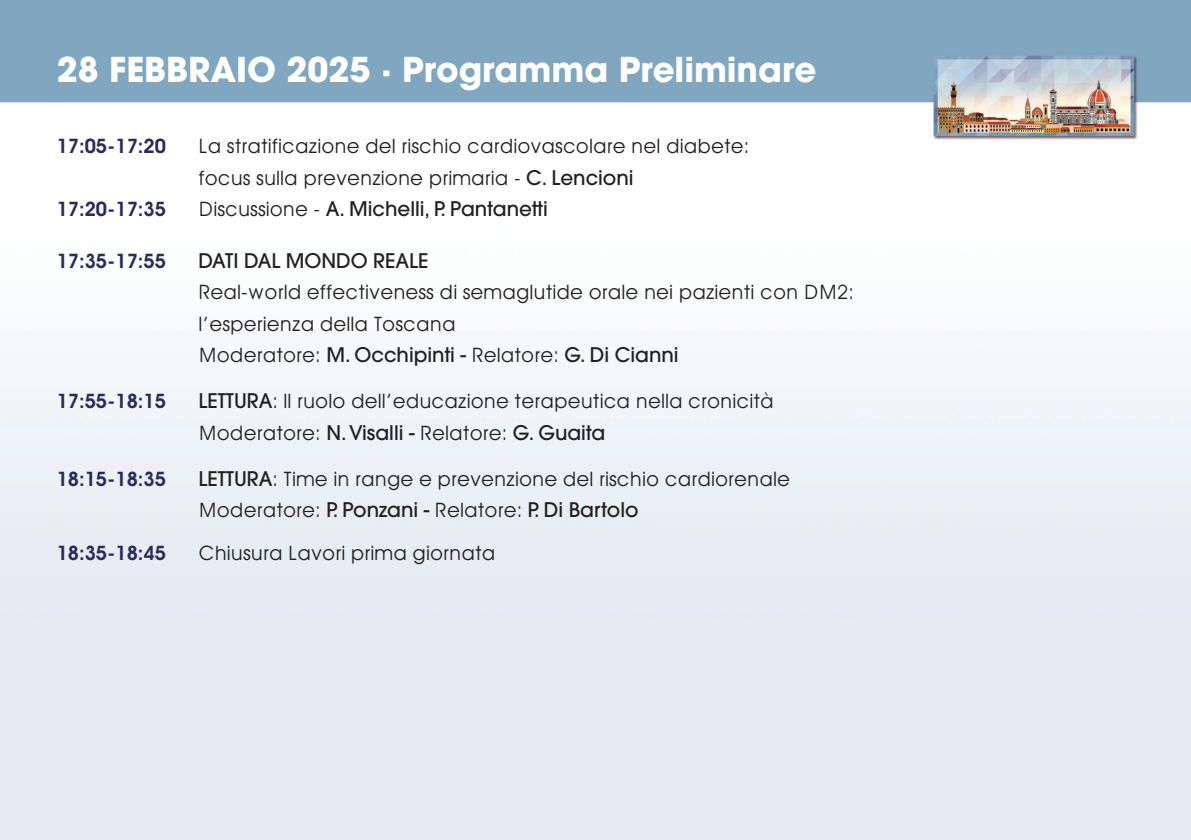
<style>
.page{position:relative;width:1191px;height:840px;background:#fff}
.page>*{position:absolute;margin:0;border:0;box-sizing:border-box;transform-origin:0 0}
.t1{font:700 34px "Avant Garde";color:#fff}
.t2{font:20px/31.2px "Avant Garde";color:#231f20}
.t3{font:600 20px "Avant Garde";color:#292b59}
.t4{font:500 20px "Avant Garde";color:#231f20}
.s1{font-weight:500}
.s2{font-weight:400}
</style>
<div class="page">
<img style="left:0;top:0;width:1191px;height:839px">
<h1 class="t1" style="left:57px;top:57px;width:761px">28 FEBBRAIO 2025 · Programma Preliminare</h1>
<p class="t3" style="left:57px;top:138px;width:111px">17:05-17:20</p>
<p class="t2" style="left:198px;top:132px;width:552px">La stratificazione del rischio cardiovascolare nel diabete: focus sulla prevenzione primaria - <span class="s1">C. Lencioni</span></p>
<p class="t3" style="left:57px;top:201px;width:111px">17:20-17:35</p>
<p class="t4" style="left:198px;top:201px;width:351px"><span class="s2">Discussione -</span> A. Michelli, P. Pantanetti</p>
<p class="t3" style="left:57px;top:253px;width:111px">17:35-17:55</p>
<p class="t4" style="left:198px;top:253px;width:231px">DATI DAL MONDO REALE</p>
<p class="t2" style="left:198px;top:278px;width:657px">Real-world effectiveness di semaglutide orale nei pazienti con DM2: l’esperienza della Toscana<br>Moderatore: <span class="s1">M. Occhipinti -</span> Relatore: <span class="s1">G. Di Cianni</span></p>
<p class="t3" style="left:57px;top:393px;width:111px">17:55-18:15</p>
<p class="t2" style="left:198px;top:387px;width:577px"><span class="s1">LETTURA</span>: ll ruolo dell’educazione terapeutica nella cronicità<br>Moderatore: <span class="s1">N. Visalli -</span> Relatore: <span class="s1">G. Guaita</span></p>
<p class="t3" style="left:57px;top:471px;width:111px">18:15-18:35</p>
<p class="t2" style="left:198px;top:464px;width:593px"><span class="s1">LETTURA</span>: Time in range e prevenzione del rischio cardiorenale<br>Moderatore: <span class="s1">P. Ponzani -</span> Relatore: <span class="s1">P. Di Bartolo</span></p>
<p class="t3" style="left:57px;top:544px;width:111px">18:35-18:45</p>
<p class="t2" style="left:198px;top:538px;width:298px">Chiusura Lavori prima giornata</p>
</div>
